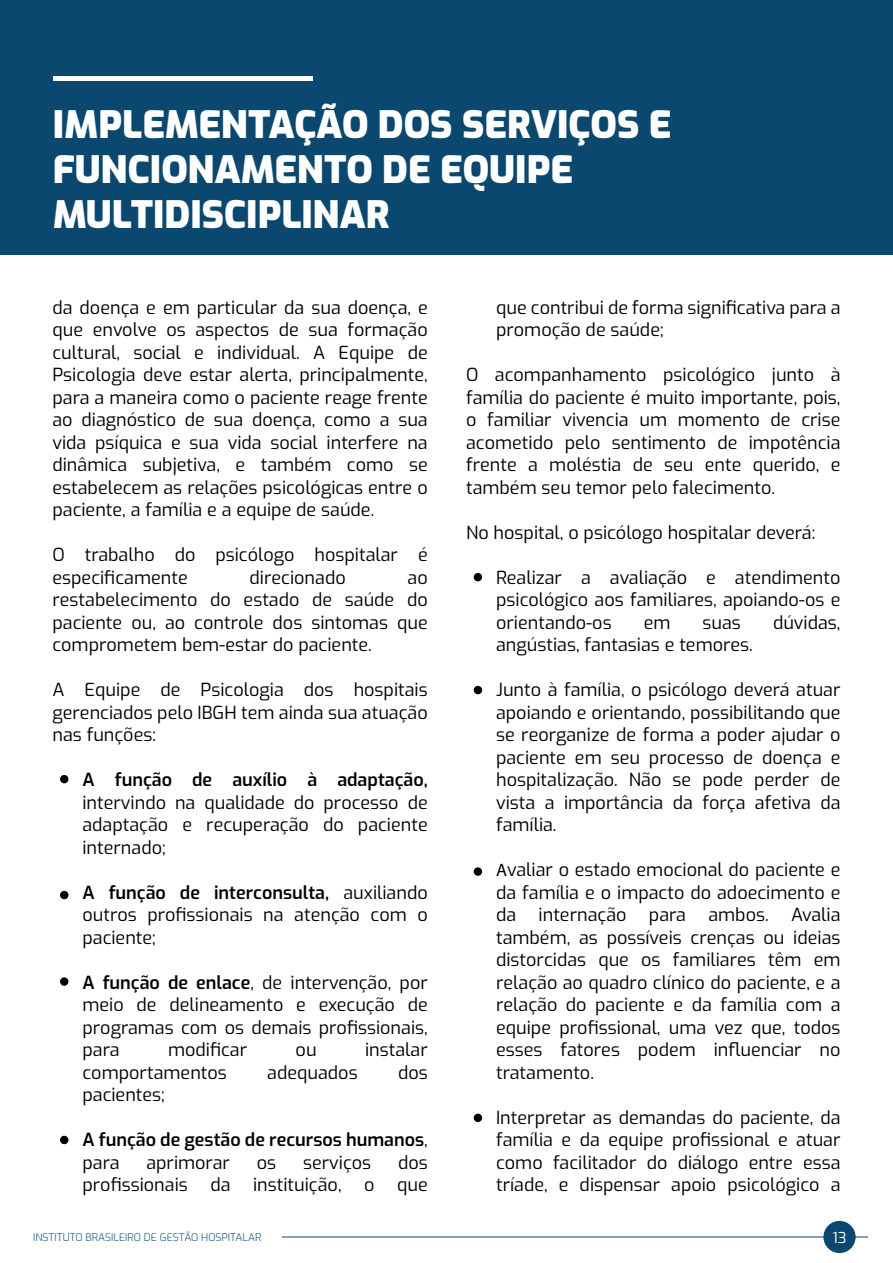
<style>
.page{position:relative;width:893px;height:1263px;background:#fff}
.page>*{position:absolute;margin:0;border:0;box-sizing:border-box;transform-origin:0 0}
.t1{font:900 37.5px/45px "Exo";color:#fff}
.t2{font:18px/22.5px "Exo";color:#000001;text-align:justify}
.t3{font:600 18px/22.5px "Exo";color:#000001}
.t4{font:15px "Exo";color:#fff}
.t5{font:300 10.5px "Exo";color:#0a486f}
.s1{font-weight:600}
.s2{font-weight:400}
.s3{font-family:"Myriad Pro"}
</style>
<div class="page">
<div style="left:0;top:0;width:893px;height:255px;background:#0a486f"></div>
<hr style="left:282px;top:1236px;width:586px;height:1px;background:#0a486f">
<div style="left:823px;top:1221px;width:33px;height:32px;background:#0a486f;border-radius:50%"></div>
<div style="left:53px;top:76px;width:259px;height:5px;background:#fff"></div>
<div style="left:60px;top:775px;width:8px;height:8px;background:#000001;border-radius:50%"></div>
<div style="left:60px;top:891px;width:8px;height:8px;background:#000001;border-radius:50%"></div>
<div style="left:60px;top:977px;width:8px;height:9px;background:#000001;border-radius:50%"></div>
<div style="left:60px;top:1136px;width:8px;height:8px;background:#000001;border-radius:50%"></div>
<div style="left:474px;top:1114px;width:8px;height:8px;background:#000001;border-radius:50%"></div>
<div style="left:474px;top:867px;width:8px;height:9px;background:#000001;border-radius:50%"></div>
<div style="left:474px;top:686px;width:8px;height:8px;background:#000001;border-radius:50%"></div>
<div style="left:474px;top:573px;width:8px;height:8px;background:#000001;border-radius:50%"></div>
<h1 class="t1" style="left:53px;top:100px;width:620px">IMPLEMENTAÇÃO DOS SERVIÇOS E<br>FUNCIONAMENTO DE EQUIPE<br>MULTIDISCIPLINAR</h1>
<p class="t2" style="left:52px;top:295px;width:377px">da doença e em particular da sua doença, e que envolve os aspectos de sua formação cultural, social e individual. A Equipe de Psicologia deve estar alerta, principalmente, para a maneira como o paciente reage frente ao diagnóstico de sua doença, como a sua vida psíquica e sua vida social interfere na dinâmica subjetiva, e também como se estabelecem as relações psicológicas entre o paciente, a família e a equipe de saúde.</p>
<p class="t2" style="left:52px;top:543px;width:377px">O trabalho do psicólogo hospitalar é especificamente</p>
<p class="t2" style="left:250px;top:565px;width:98px">direcionado</p>
<p class="t2" style="left:52px;top:565px;width:377px;text-indent:355px">ao restabelecimento do estado de saúde do paciente ou, ao controle dos sintomas que comprometem bem-estar do paciente.</p>
<p class="t2" style="left:52px;top:678px;width:377px">A Equipe de Psicologia dos hospitais gerenciados pelo IBGH tem ainda sua atuação nas funções:</p>
<p class="t3" style="left:82px;top:768px;width:347px">A função de auxílio à adaptação,</p>
<p class="t2" style="left:82px;top:790px;width:347px">intervindo na qualidade do processo de adaptação e recuperação do paciente internado;</p>
<p class="t2" style="left:82px;top:880px;width:347px"><span class="s1">A função de interconsulta,</span> auxiliando outros profissionais na atenção com o paciente;</p>
<p class="t2" style="left:82px;top:970px;width:347px"><span class="s1">A função de enlace</span>, de intervenção, por meio de delineamento e execução de programas com os demais profissionais, para</p>
<p class="t2" style="left:168px;top:1038px;width:81px">modificar</p>
<p class="t2" style="left:296px;top:1038px;width:22px">ou</p>
<p class="t2" style="left:365px;top:1038px;width:64px">instalar</p>
<p class="t2" style="left:82px;top:1060px;width:146px">comportamentos</p>
<p class="t2" style="left:267px;top:1060px;width:92px">adequados</p>
<p class="t2" style="left:398px;top:1060px;width:31px">dos</p>
<p class="t2" style="left:82px;top:1083px;width:84px">pacientes;</p>
<p class="t3" style="left:82px;top:1128px;width:347px">A função de gestão de recursos humanos<span class="s2">, para</span></p>
<p class="t2" style="left:146px;top:1150px;width:85px">aprimorar</p>
<p class="t2" style="left:257px;top:1150px;width:21px">os</p>
<p class="t2" style="left:303px;top:1150px;width:70px">serviços</p>
<p class="t2" style="left:398px;top:1150px;width:31px">dos</p>
<p class="t2" style="left:82px;top:1173px;width:107px">profissionais</p>
<p class="t2" style="left:210px;top:1173px;width:22px">da</p>
<p class="t2" style="left:253px;top:1173px;width:90px">instituição,</p>
<p class="t2" style="left:364px;top:1173px;width:12px">o</p>
<p class="t2" style="left:397px;top:1173px;width:32px">que</p>
<p class="t5" style="left:33px;top:1229px;width:230px">INSTITUTO BRASILEIRO DE GESTÃO HOSPITALAR</p>
<p class="t2" style="left:496px;top:295px;width:346px">que contribui de forma significativa para a promoção de saúde;</p>
<p class="t2" style="left:466px;top:363px;width:376px">O acompanhamento psicológico junto à família do paciente é muito importante, pois, o familiar vivencia um momento de crise acometido pelo sentimento de impotência frente a moléstia de seu ente querido, e também seu temor pelo falecimento.</p>
<p class="t2" style="left:466px;top:520px;width:351px">No hospital, o psicólogo hospitalar deverá:</p>
<p class="t2" style="left:496px;top:565px;width:346px">Realizar a avaliação e atendimento psicológico aos familiares, apoiando-os e orientando-os</p>
<p class="t2" style="left:644px;top:610px;width:28px">em</p>
<p class="t2" style="left:703px;top:610px;width:40px">suas</p>
<p class="t2" style="left:773px;top:610px;width:69px">dúvidas,</p>
<p class="t2" style="left:496px;top:633px;width:258px">angústias, fantasias e temores.</p>
<p class="t2" style="left:496px;top:678px;width:346px">Junto à família, o psicólogo deverá atuar apoiando e orientando, possibilitando que se reorganize de forma a poder ajudar o paciente em seu processo de doença e hospitalização. Não se pode perder de vista a importância da força afetiva da família.</p>
<p class="t2" style="left:496px;top:858px;width:346px"><span class="s3">A</span>valiar o estado emocional do paciente e da família e o impacto do adoecimento e da internação para ambos. Avalia também, as possíveis crenças ou ideias distorcidas que os familiares têm em relação ao quadro clínico do paciente, e a relação do paciente e da família com a equipe profissional, uma vez que, todos esses fatores podem influenciar no tratamento.</p>
<p class="t2" style="left:496px;top:1105px;width:346px">Interpretar as demandas do paciente, da família e da equipe profissional e atuar como facilitador do diálogo entre essa tríade, e dispensar apoio psicológico a</p>
<p class="t4" style="left:832px;top:1226px;width:16px">13</p>
</div>
